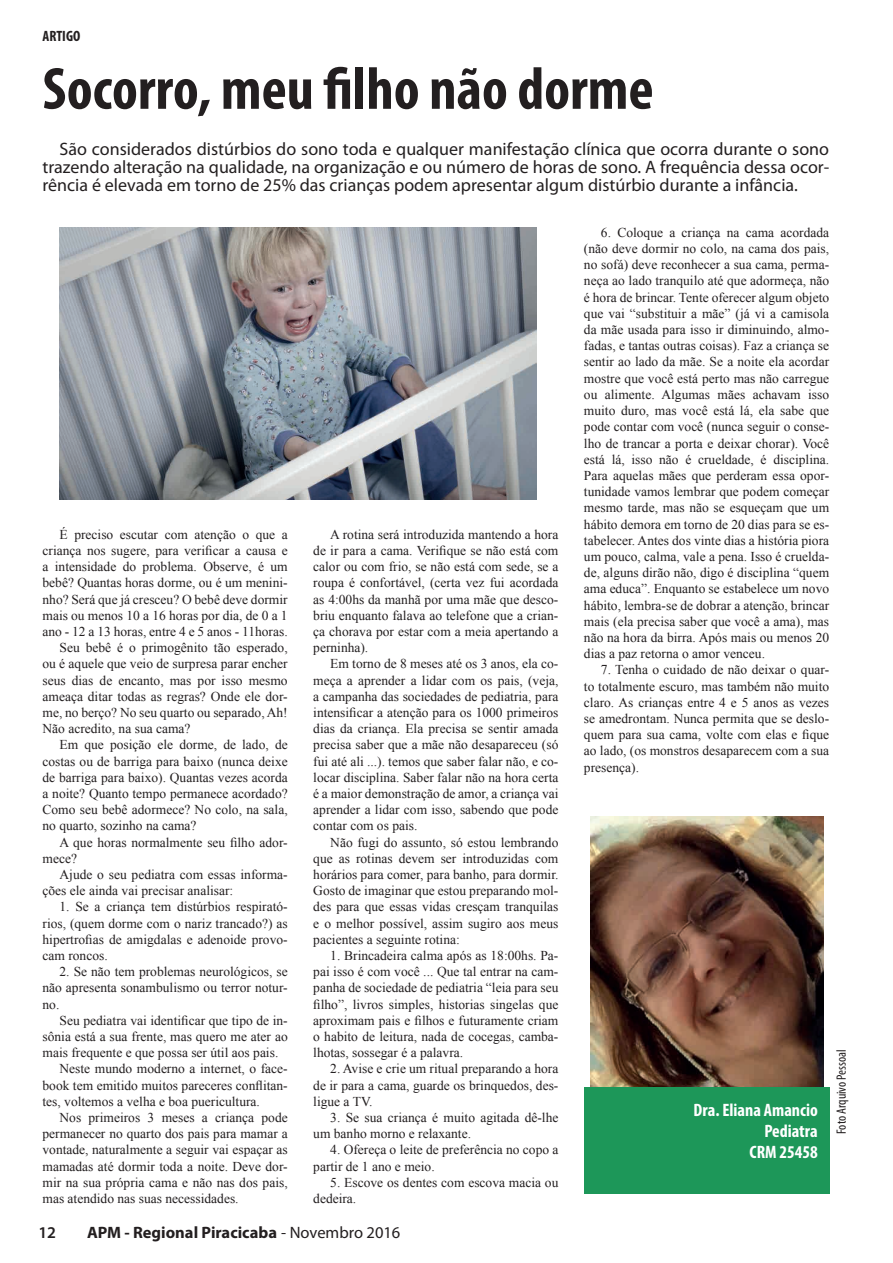
<style>
.page{position:relative;width:893px;height:1263px;background:#fff}
.page>*{position:absolute;margin:0;border:0;box-sizing:border-box;transform-origin:0 0}
.t1{font:700 condensed 60px "Myriad Pro";color:#231f20}
.t2{font:18px/18px "Myriad Pro";color:#231f20;text-align:justify}
.t3{font:700 condensed 18px/21px "Myriad Pro";color:#fff;text-align:right}
.t4{font:700 16.5px "Myriad Pro";color:#231f20}
.t5{font:600 16.5px "Myriad Pro";color:#231f20}
.t6{font:700 condensed 15px "Myriad Pro";color:#231f20}
.t7{font:13.5px/16.2px "Times New Roman";color:#231f20;text-align:justify}
.t8{font:condensed 13.5px "Myriad Pro";color:#231f20}
.s1{font-weight:400}
</style>
<div class="page">
<img style="left:590px;top:816px;width:233px;height:271px">
<div style="left:584px;top:1087px;width:245px;height:107px;background:#1d9759"></div>
<img style="left:60px;top:227px;width:477px;height:273px">
<p class="t6" style="left:43px;top:27px;width:39px">ARTIGO</p>
<h1 class="t1" style="left:43px;top:51px;width:613px">Socorro, meu filho não dorme</h1>
<p class="t2" style="left:43px;top:139px;width:788px;text-indent:17px">São considerados distúrbios do sono toda e qualquer manifestação clínica que ocorra durante o sono trazendo alteração na qualidade, na organização e ou número de horas de sono. A frequência dessa ocor&shy;rência é elevada em torno de 25% das crianças podem apresentar algum distúrbio durante a infância.</p>
<p class="t7" style="left:60px;top:526px;width:230px">É preciso escutar com atenção o que a</p>
<p class="t7" style="left:43px;top:542px;width:247px">criança nos sugere, para verificar a causa e</p>
<p class="t7" style="left:43px;top:558px;width:247px">a intensidade do problema. Observe, é um</p>
<p class="t7" style="left:43px;top:575px;width:247px">bebê? Quantas horas dorme, ou é um menini-</p>
<p class="t7" style="left:43px;top:591px;width:247px">nho? Será que já cresceu? O bebê deve dormir</p>
<p class="t7" style="left:43px;top:607px;width:247px">mais ou menos 10 a 16 horas por dia, de 0 a 1</p>
<p class="t7" style="left:43px;top:623px;width:247px">ano - 12 a 13 horas, entre 4 e 5 anos - 11horas.</p>
<p class="t7" style="left:60px;top:639px;width:230px">Seu bebê é o primogênito tão esperado,</p>
<p class="t7" style="left:43px;top:656px;width:247px">ou é aquele que veio de surpresa parar encher</p>
<p class="t7" style="left:43px;top:672px;width:247px">seus dias de encanto, mas por isso mesmo</p>
<p class="t7" style="left:43px;top:688px;width:247px">ameaça ditar todas as regras? Onde ele dor-</p>
<p class="t7" style="left:43px;top:704px;width:247px">me, no berço? No seu quarto ou separado, Ah!</p>
<p class="t7" style="left:43px;top:720px;width:150px">Não acredito, na sua cama?</p>
<p class="t7" style="left:60px;top:737px;width:230px">Em que posição ele dorme, de lado, de</p>
<p class="t7" style="left:43px;top:753px;width:247px">costas ou de barriga para baixo (nunca deixe</p>
<p class="t7" style="left:43px;top:769px;width:247px">de barriga para baixo). Quantas vezes acorda</p>
<p class="t7" style="left:43px;top:785px;width:247px">a noite? Quanto tempo permanece acordado?</p>
<p class="t7" style="left:43px;top:801px;width:247px">Como seu bebê adormece? No colo, na sala,</p>
<p class="t7" style="left:43px;top:818px;width:156px">no quarto, sozinho na cama?</p>
<p class="t7" style="left:60px;top:834px;width:230px">A que horas normalmente seu filho ador-</p>
<p class="t7" style="left:43px;top:850px;width:36px">mece?</p>
<p class="t7" style="left:60px;top:866px;width:230px">Ajude o seu pediatra com essas informa-</p>
<p class="t7" style="left:43px;top:882px;width:192px">ções ele ainda vai precisar analisar:</p>
<p class="t7" style="left:43px;top:899px;width:247px;text-indent:17px">1. Se a criança tem distúrbios respirató&shy;rios, (quem dorme com o nariz trancado?) as hipertrofias de amigdalas e adenoide provo&shy;cam roncos.</p>
<p class="t7" style="left:43px;top:963px;width:247px;text-indent:17px">2. Se não tem problemas neurológicos, se não apresenta sonambulismo ou terror notur&shy;no.</p>
<p class="t7" style="left:60px;top:1012px;width:230px">Seu pediatra vai identificar que tipo de in-</p>
<p class="t7" style="left:43px;top:1028px;width:247px">sônia está a sua frente, mas quero me ater ao</p>
<p class="t7" style="left:43px;top:1044px;width:237px">mais frequente e que possa ser útil aos pais.</p>
<p class="t7" style="left:60px;top:1061px;width:230px">Neste mundo moderno a internet, o face-</p>
<p class="t7" style="left:43px;top:1077px;width:247px">book tem emitido muitos pareceres conflitan-</p>
<p class="t7" style="left:43px;top:1093px;width:219px">tes, voltemos a velha e boa puericultura.</p>
<p class="t7" style="left:60px;top:1109px;width:230px">Nos primeiros 3 meses a criança pode</p>
<p class="t7" style="left:43px;top:1125px;width:247px">permanecer no quarto dos pais para mamar a</p>
<p class="t7" style="left:43px;top:1142px;width:247px">vontade, naturalmente a seguir vai espaçar as</p>
<p class="t7" style="left:43px;top:1158px;width:247px">mamadas até dormir toda a noite. Deve dor-</p>
<p class="t7" style="left:43px;top:1174px;width:247px">mir na sua própria cama e não nas dos pais,</p>
<p class="t7" style="left:43px;top:1190px;width:198px">mas atendido nas suas necessidades.</p>
<p class="t7" style="left:313px;top:526px;width:247px;text-indent:17px">A rotina será introduzida mantendo a hora de ir para a cama. Verifique se não está com calor ou com frio, se não está com sede, se a roupa é confortável, (certa vez fui acordada as 4:00hs da manhã por uma mãe que desco&shy;briu enquanto falava ao telefone que a crian&shy;ça chorava por estar com a meia apertando a perninha).</p>
<p class="t7" style="left:313px;top:656px;width:247px;text-indent:17px">Em torno de 8 meses até os 3 anos, ela co&shy;meça a aprender a lidar com os pais, (veja, a campanha das sociedades de pediatria, para intensificar a atenção para os 1000 primeiros dias da criança. Ela precisa se sentir amada precisa saber que a mãe não desapareceu (só fui até ali ...). temos que saber falar não, e co&shy;locar disciplina. Saber falar não na hora certa é a maior demonstração de amor, a criança vai aprender a lidar com isso, sabendo que pode contar com os pais.</p>
<p class="t7" style="left:313px;top:834px;width:247px;text-indent:17px">Não fugi do assunto, só estou lembrando que as rotinas devem ser introduzidas com horários para comer, para banho, para dormir.<br>Gosto de imaginar que estou preparando mol&shy;des para que essas vidas cresçam tranquilas e o melhor possível, assim sugiro aos meus pacientes a seguinte rotina:</p>
<p class="t7" style="left:313px;top:947px;width:247px;text-indent:17px">1. Brincadeira calma após as 18:00hs. Pa&shy;pai isso é com você ... Que tal entrar na cam&shy;panha de sociedade de pediatria “leia para seu filho”, livros simples, historias singelas que aproximam pais e filhos e futuramente criam o habito de leitura, nada de cocegas, camba&shy;lhotas, sossegar é a palavra.</p>
<p class="t7" style="left:313px;top:1061px;width:247px;text-indent:17px">2. Avise e crie um ritual preparando a hora de ir para a cama, guarde os brinquedos, des&shy;ligue a TV.</p>
<p class="t7" style="left:313px;top:1109px;width:247px;text-indent:17px">3. Se sua criança é muito agitada dê-lhe um banho morno e relaxante.</p>
<p class="t7" style="left:313px;top:1142px;width:247px;text-indent:17px">4. Ofereça o leite de preferência no copo a partir de 1 ano e meio.</p>
<p class="t7" style="left:313px;top:1174px;width:247px;text-indent:17px">5. Escove os dentes com escova macia ou dedeira.</p>
<p class="t5" style="left:38px;top:1221px;width:19px">12</p>
<p class="t4" style="left:87px;top:1221px;width:315px">APM - Regional Piracicaba <span class="s1">- Novembro 2016</span></p>
<p class="t7" style="left:584px;top:224px;width:247px;text-indent:17px">6. Coloque a criança na cama acordada (não deve dormir no colo, na cama dos pais, no sofá) deve reconhecer a sua cama, perma&shy;neça ao lado tranquilo até que adormeça, não é hora de brincar. Tente oferecer algum objeto que vai “substituir a mãe” (já vi a camisola da mãe usada para isso ir diminuindo, almo&shy;fadas, e tantas outras coisas). Faz a criança se sentir ao lado da mãe. Se a noite ela acordar mostre que você está perto mas não carregue ou alimente. Algumas mães achavam isso muito duro, mas você está lá, ela sabe que pode contar com você (nunca seguir o conse&shy;lho de trancar a porta e deixar chorar). Você está lá, isso não é crueldade, é disciplina.<br>Para aquelas mães que perderam essa opor&shy;tunidade vamos lembrar que podem começar mesmo tarde, mas não se esqueçam que um hábito demora em torno de 20 dias para se es&shy;tabelecer. Antes dos vinte dias a história piora um pouco, calma, vale a pena. Isso é cruelda&shy;de, alguns dirão não, digo é disciplina “quem ama educa”. Enquanto se estabelece um novo hábito, lembra-se de dobrar a atenção, brincar mais (ela precisa saber que você a ama), mas não na hora da birra. Após mais ou menos 20 dias a paz retorna o amor venceu.</p>
<p class="t7" style="left:584px;top:661px;width:247px;text-indent:17px">7. Tenha o cuidado de não deixar o quar&shy;to totalmente escuro, mas também não muito claro. As crianças entre 4 e 5 anos as vezes se amedrontam. Nunca permita que se deslo&shy;quem para sua cama, volte com elas e fique ao lado, (os monstros desaparecem com a sua presença).</p>
<h2 class="t3" style="left:694px;top:1099px;width:126px">Dra. Eliana Amancio<br>Pediatra<br>CRM 25458</h2>
<p class="t8" style="left:833px;top:1134px;width:86px;rotate:-90deg">Foto Arquivo Pessoal</p>
</div>
